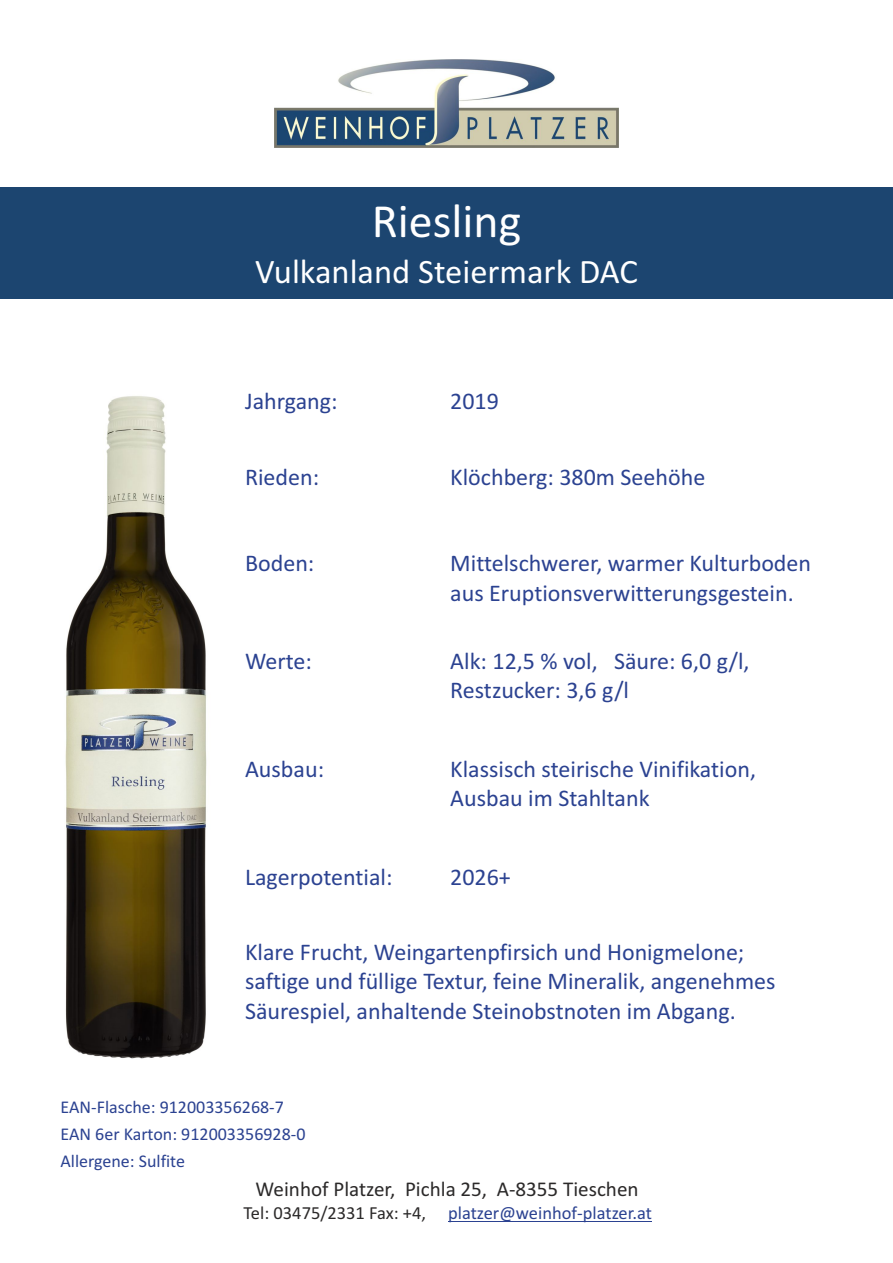
<style>
.page{position:relative;width:893px;height:1263px;background:#fff}
.page>*{position:absolute;margin:0;border:0;box-sizing:border-box;transform-origin:0 0}
.t1{font:48px "Calibri";color:#fff}
.t2{font:34.5px "Calibri";color:#fff}
.t3{font:24px/29.2px "Calibri";color:#2b4291}
.t4{font:21.15px "Calibri";color:#2b2929}
.t5{font:18.45px "Calibri";color:#2b4291}
.t6{font:18px "Calibri";color:#2b4291}
.s1{color:#2b2929}
</style>
<div class="page">
<div style="left:0;top:188px;width:893px;height:111px;background:#1c4570"></div>
<img style="left:274px;top:59px;width:345px;height:89px">
<hr style="left:448px;top:1221px;width:204px;height:1px;background:#2b4291">
<img style="left:65px;top:396px;width:142px;height:663px">
<h1 class="t1" style="left:372px;top:201px;width:151px">Riesling</h1>
<h2 class="t2" style="left:255px;top:257px;width:384px">Vulkanland Steiermark DAC</h2>
<p class="t3" style="left:245px;top:389px;width:94px">Jahrgang:</p>
<p class="t3" style="left:450px;top:389px;width:50px">2019</p>
<p class="t3" style="left:245px;top:464px;width:76px">Rieden:</p>
<p class="t3" style="left:450px;top:464px;width:256px">Klöchberg: 380m Seehöhe</p>
<p class="t3" style="left:245px;top:551px;width:71px">Boden:</p>
<p class="t3" style="left:450px;top:551px;width:362px">Mittelschwerer, warmer Kulturboden aus Eruptionsverwitterungsgestein.</p>
<p class="t3" style="left:245px;top:648px;width:68px">Werte:</p>
<p class="t3" style="left:450px;top:648px;width:301px">Alk: 12,5 % vol, Säure: 6,0 g/l,<br>Restzucker: 3,6 g/l</p>
<p class="t3" style="left:245px;top:756px;width:81px">Ausbau:</p>
<p class="t3" style="left:450px;top:756px;width:307px">Klassisch steirische Vinifikation,<br>Ausbau im Stahltank</p>
<p class="t3" style="left:245px;top:864px;width:149px">Lagerpotential:</p>
<p class="t3" style="left:450px;top:864px;width:62px">2026+</p>
<p class="t3" style="left:245px;top:939px;width:532px">Klare Frucht, Weingartenpfirsich und Honigmelone; saftige und füllige Textur, feine Mineralik, angenehmes<br>Säurespiel, anhaltende Steinobstnoten im Abgang.</p>
<p class="t6" style="left:61px;top:1099px;width:225px">EAN-Flasche: 912003356268-7</p>
<p class="t6" style="left:61px;top:1126px;width:246px">EAN 6er Karton: 912003356928-0</p>
<p class="t6" style="left:61px;top:1153px;width:126px">Allergene: Sulfite</p>
<p class="t4" style="left:256px;top:1180px;width:385px">Weinhof Platzer, Pichla 25, A-8355 Tieschen</p>
<p class="t5" style="left:244px;top:1205px;width:410px"><span class="s1">Tel: 03475/2331 Fax: +4,</span> platzer@weinhof-platzer.at</p>
</div>
